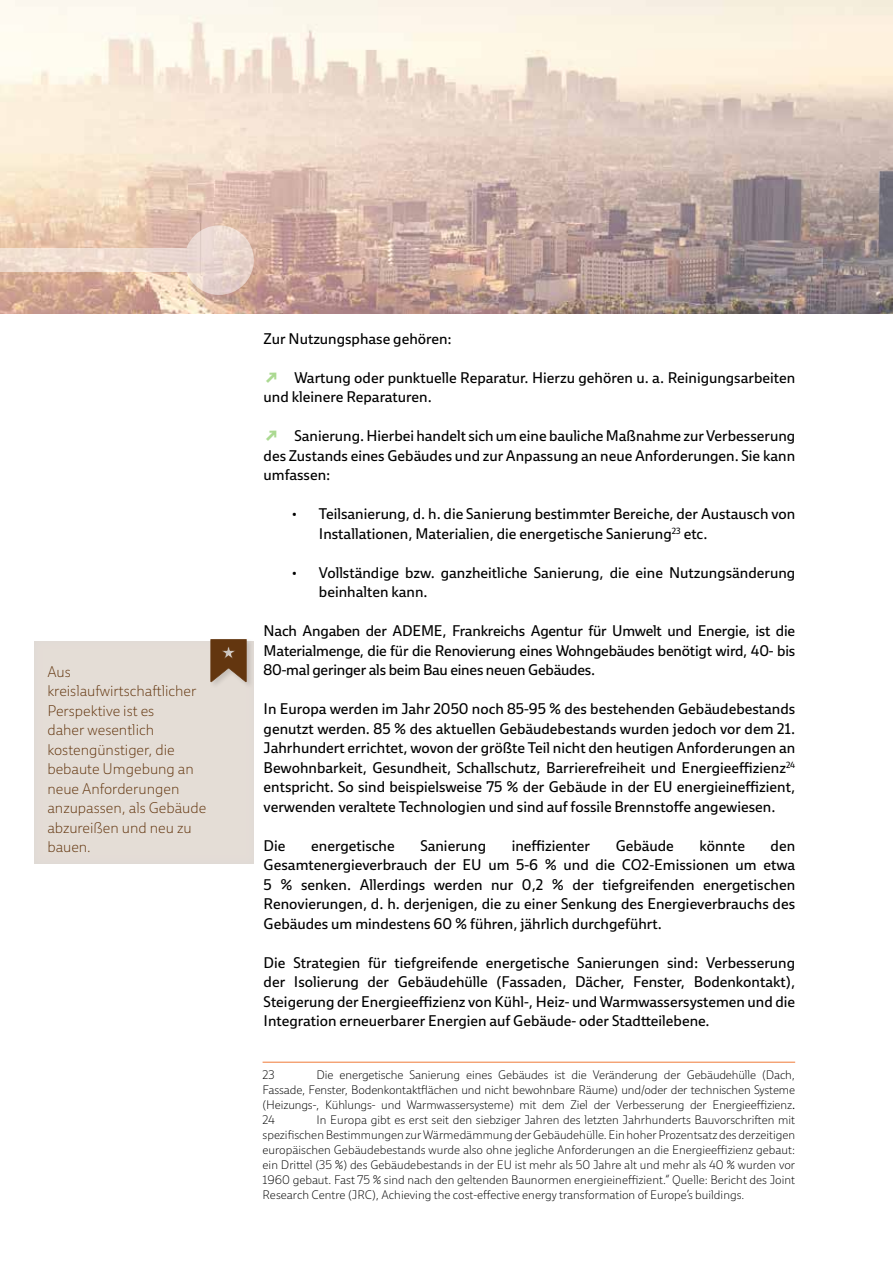
<style>
.page{position:relative;width:893px;height:1263px;background:#fff}
.page>*{position:absolute;margin:0;border:0;box-sizing:border-box;transform-origin:0 0}
.t1{font:15px/19.5px "Ebony";color:#000;text-align:justify}
.t2{font:15px/19.5px "Ebony Th";color:#63360f}
.t3{font:12px/15px "Ebony Th";letter-spacing:-.01em;color:#000;text-align:justify}
.s1{font-family:"LEMONMILK";font-weight:700;color:#abd991}
.s2{font-family:"Ebony Lt"}
</style>
<div class="page">
<hr style="left:263px;top:1062px;width:532px;height:1px;background:#f07a38">
<div style="left:35px;top:639px;width:220px;height:225px;background:#e4ddd6"></div>
<div style="left:209px;top:637px;width:45px;height:52px;background:#000;opacity:.13"></div>
<svg style="left:210px;top:639px;width:37px;height:43px;background:#795333"></svg>
<img style="left:0;top:0;width:893px;height:313px">
<div style="left:0;top:249px;width:190px;height:23px;background:#f0ddd1"></div>
<svg style="left:184px;top:225px;width:70px;height:70px;background:#e8d5ce"></svg>
<p class="t2" style="left:47px;top:661px;width:160px">Aus kreislaufwirtschaftlicher<br>Perspektive ist es<br>daher wesentlich kostengünstiger, die bebaute Umgebung an neue Anforderungen anzupassen, als Gebäude abzureißen und neu zu bauen.</p>
<p class="t1" style="left:264px;top:329px;width:190px">Zur Nutzungsphase gehören:</p>
<p class="t1" style="left:264px;top:368px;width:533px"><span class="s1">↗</span> Wartung oder punktuelle Reparatur. Hierzu gehören u. a. Reinigungsarbeiten und kleinere Reparaturen.</p>
<p class="t1" style="left:264px;top:426px;width:533px"><span class="s1">↗</span> Sanierung. Hierbei handelt sich um eine bauliche Maßnahme zur Verbesserung des Zustands eines Gebäudes und zur Anpassung an neue Anforderungen. Sie kann umfassen:</p>
<p class="t1" style="left:319px;top:504px;width:478px;text-indent:-27px">• Teilsanierung, d. h. die Sanierung bestimmter Bereiche, der Austausch von<br>Installationen, Materialien, die energetische Sanierung<sup>23</sup> etc.</p>
<p class="t1" style="left:319px;top:563px;width:478px;text-indent:-27px">• Vollständige bzw. ganzheitliche Sanierung, die eine Nutzungsänderung beinhalten kann.</p>
<p class="t1" style="left:264px;top:621px;width:533px">Nach Angaben der ADEME, Frankreichs Agentur für Umwelt und Energie, ist die Materialmenge, die für die Renovierung eines Wohngebäudes benötigt wird, 40- bis 80-mal geringer als beim Bau eines neuen Gebäudes.</p>
<p class="t1" style="left:264px;top:699px;width:533px">In Europa werden im Jahr 2050 noch 85-95 % des bestehenden Gebäudebestands genutzt werden. 85 % des aktuellen Gebäudebestands wurden jedoch vor dem 21.<br>Jahrhundert errichtet, wovon der größte Teil nicht den heutigen Anforderungen an Bewohnbarkeit, Gesundheit, Schallschutz, Barrierefreiheit und Energieeffizienz<sup>24 </sup>entspricht. So sind beispielsweise 75 % der Gebäude in der EU energieineffizient, verwenden veraltete Technologien und sind auf fossile Brennstoffe angewiesen.</p>
<p class="t1" style="left:264px;top:836px;width:23px">Die</p>
<p class="t1" style="left:311px;top:836px;width:85px">energetische</p>
<p class="t1" style="left:420px;top:836px;width:67px">Sanierung</p>
<p class="t1" style="left:512px;top:836px;width:80px">ineffizienter</p>
<p class="t1" style="left:616px;top:836px;width:60px">Gebäude</p>
<p class="t1" style="left:699px;top:836px;width:47px">könnte</p>
<p class="t1" style="left:264px;top:836px;width:533px;text-indent:507px">den Gesamtenergieverbrauch der EU um 5-6 % und die CO2-Emissionen um etwa 5 % senken. Allerdings werden nur 0,2 % der tiefgreifenden energetischen Renovierungen, d. h. derjenigen, die zu einer Senkung des Energieverbrauchs des Gebäudes um mindestens 60 % führen, jährlich durchgeführt.</p>
<p class="t1" style="left:264px;top:953px;width:533px">Die Strategien für tiefgreifende energetische Sanierungen sind: Verbesserung der Isolierung der Gebäudehülle (Fassaden, Dächer, Fenster, Bodenkontakt), Steigerung der Energieeffizienz von Kühl-, Heiz- und Warmwassersystemen und die Integration erneuerbarer Energien auf Gebäude- oder Stadtteilebene.</p>
<p class="t3" style="left:263px;top:1067px;width:534px;text-indent:54px">Die energetische Sanierung eines Gebäudes ist die Veränderung der Gebäudehülle (Dach, Fassade, Fenster, Bodenkontaktflächen und nicht bewohnbare Räume) und/oder der technischen Systeme (Heizungs-, Kühlungs- und Warmwassersysteme) mit dem Ziel der Verbesserung der Energieeffizienz<span class="s2">.<br></span>24</p>
<p class="t3" style="left:263px;top:1067px;width:14px">23</p>
<p class="t3" style="left:263px;top:1112px;width:534px;text-indent:54px">In Europa gibt es erst seit den siebziger Jahren des letzten Jahrhunderts Bauvorschriften mit spezifischen Bestimmungen zur Wärmedämmung der Gebäudehülle. Ein hoher Prozentsatz des derzeitigen europäischen Gebäudebestands wurde also ohne jegliche Anforderungen an die Energieeffizienz gebaut: ein Drittel (35 %) des Gebäudebestands in der EU ist mehr als 50 Jahre alt und mehr als 40 % wurden vor 1960 gebaut. Fast 75 % sind nach den geltenden Baunormen energieineffizient.“ Quelle: Bericht des Joint Research Centre (JRC), Achieving the cost-effective energy transformation of Europe’s buildings.</p>
</div>
